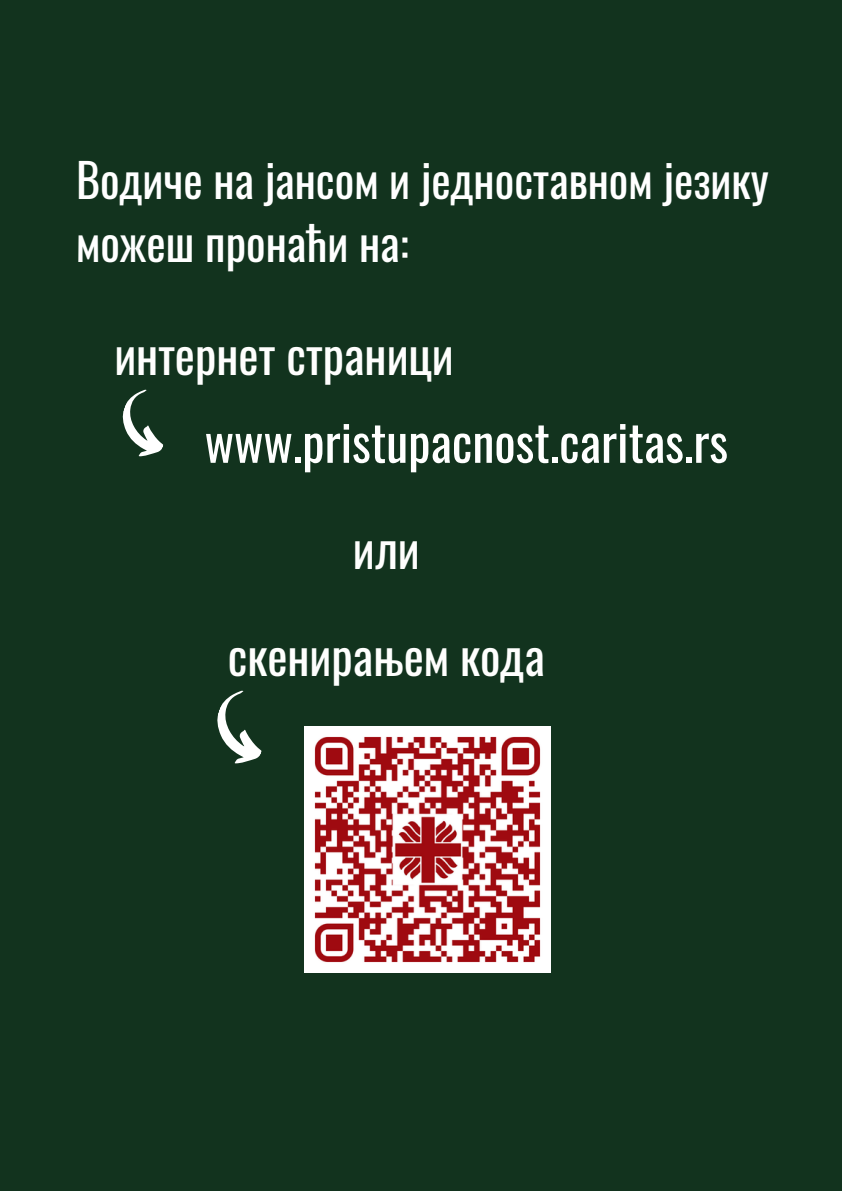
<style>
.page{position:relative;width:842px;height:1191px;background:#12331e}
.page>*{position:absolute;margin:0;border:0;box-sizing:border-box;transform-origin:0 0}
.t1{font:50px "Oswald";color:#fff}
.t2{font:48px "Oswald";color:#fefefd}
.t3{font:46px/63px "Oswald";color:#fff}
</style>
<div class="page">
<svg style="left:122px;top:389px;width:42px;height:68px"></svg>
<svg style="left:217px;top:690px;width:45px;height:74px"></svg>
<img style="left:304px;top:727px;width:246px;height:246px">
<h1 class="t3" style="left:76px;top:147px;width:694px">Водиче на јансом и једноставном језику можеш пронаћи на:</h1>
<h1 class="t2" style="left:114px;top:318px;width:341px">интернет страници</h1>
<p class="t1" style="left:205px;top:403px;width:525px">www.pristupacnost.caritas.rs</p>
<h1 class="t2" style="left:353px;top:511px;width:69px">или</h1>
<h1 class="t2" style="left:228px;top:619px;width:318px">скенирањем кода</h1>
</div>
